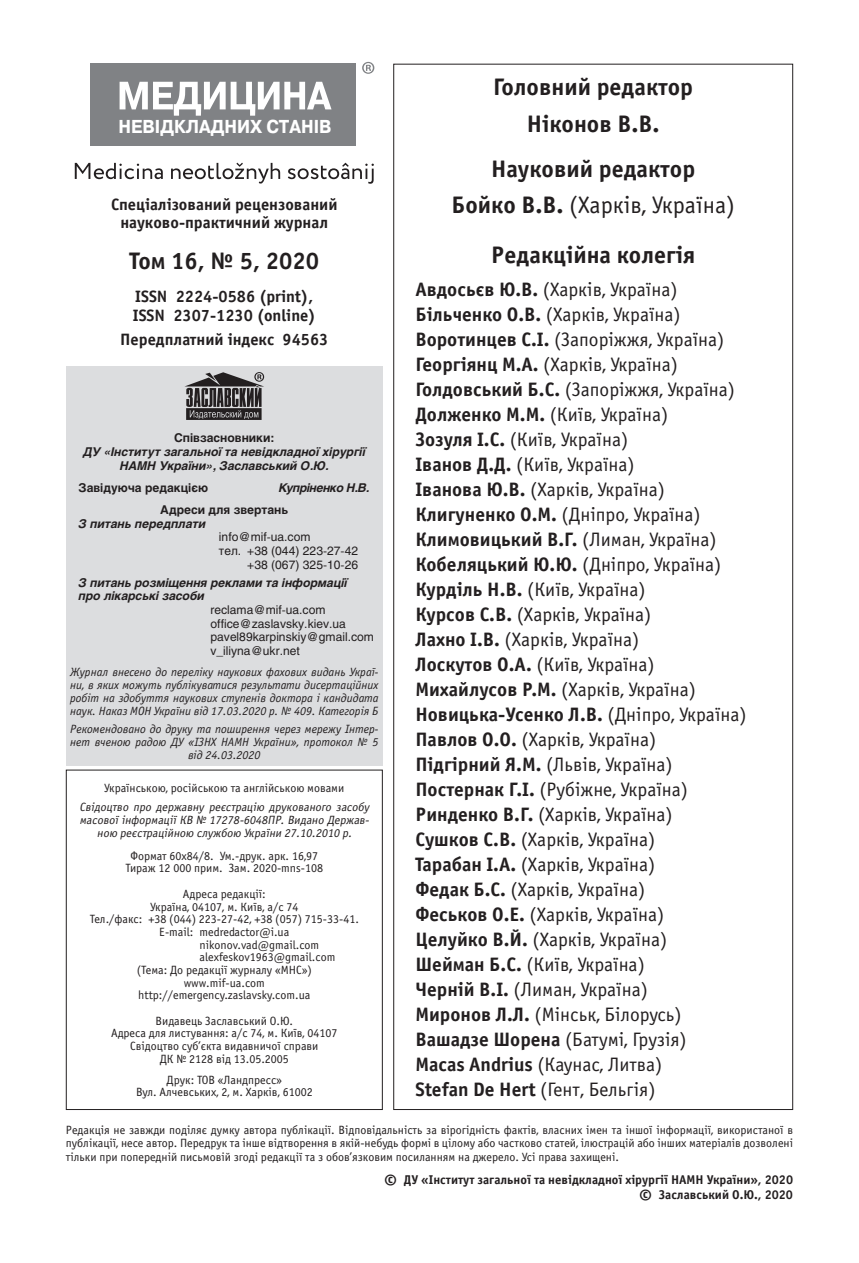
<style>
.page{position:relative;width:859px;height:1263px;background:#fff}
.page>*{position:absolute;margin:0;border:0;box-sizing:border-box;transform-origin:0 0}
.t1{font:700 24px/36.6px "Officina Sans C";color:#231f20;text-align:center}
.t2{font:19.5px/25px "Officina Sans C";color:#231f20}
.t3{font:700 18.75px "Pragmatica";color:#fff;scale:.92 1}
.t4{font:700 16.5px/18px "Officina Sans C";color:#231f20;text-align:center}
.t5{font:700 12.75px/15px "Officina Sans C";color:#231f20;text-align:right}
.t6{font:12px/12.6px "Officina Sans C";color:#231f20;text-align:center}
.t7{font:italic 12px/12.9px "Officina Sans C";color:#231f20;text-align:justify}
.t8{font:italic 700 12px/13.6px "Helios";color:#231f20;text-align:center}
.t9{font:12px/13.6px "Helios";color:#231f20}
.t10{font:italic 12px/12.6px "Officina Sans C";color:#231f20;text-align:center}
.t11{font:700 12px "Helios";color:#231f20}
.t12{font:italic 700 12px "Helios";letter-spacing:-.03em;color:#231f20}
.s1{font-weight:400}
.s2{font-weight:700}
.s3{font-size:27px}
</style>
<div class="page">
<div style="left:66px;top:366px;width:317px;height:399px;background:#dcdddf"></div>
<svg style="left:184px;top:372px;width:80px;height:48px"></svg>
<div style="left:66px;top:770px;width:317px;height:340px;border:1px solid #231f20"></div>
<div style="left:90px;top:64px;width:266px;height:82px;background:#808285"></div>
<svg style="left:120px;top:82px;width:212px;height:34px"></svg>
<svg style="left:362px;top:62px;width:12px;height:12px"></svg>
<svg style="left:75px;top:163px;width:88px;height:16px"></svg>
<svg style="left:171px;top:163px;width:109px;height:21px"></svg>
<svg style="left:288px;top:163px;width:86px;height:21px"></svg>
<p class="t3" style="left:118px;top:114px;width:233px">НЕВІДКЛАДНИХ СТАНІВ</p>
<p class="t4" style="left:111px;top:196px;width:228px">Спеціалізований рецензований науково-практичний журнал</p>
<p class="t1" style="left:129px;top:243px;width:191px">Том 16, № 5, 2020</p>
<p class="t4" style="left:133px;top:286px;width:184px;line-height:19.5px;text-align:left">ISSN 2224-0586 (print),<br>ISSN 2307-1230 (online)</p>
<p class="t4" style="left:120px;top:331px;width:210px">Передплатний індекс 94563</p>
<p class="t11" style="left:174px;top:431px;width:102px">Співзасновники:</p>
<p class="t8" style="left:83px;top:445px;width:284px">ДУ «Інститут загальної та невідкладної хірургії<br>НАМН України», Заславський О.Ю.</p>
<p class="t11" style="left:79px;top:480px;width:131px">Завідуюча редакцією</p>
<p class="t12" style="left:279px;top:480px;width:92px">Купріненко Н.В.</p>
<p class="t11" style="left:160px;top:503px;width:129px">Адреси для звертань</p>
<p class="t8" style="left:79px;top:516px;width:129px">З питань передплати</p>
<p class="t9" style="left:219px;top:530px;width:93px">info@mif-ua.com</p>
<p class="t9" style="left:219px;top:544px;width:141px">тел. +38 (044) 223-27-42</p>
<p class="t9" style="left:247px;top:557px;width:112px">+38 (067) 325-10-26</p>
<p class="t8" style="left:79px;top:575px;width:270px;text-align:left">З питань розміщення реклами та інформації про лікарські засоби</p>
<p class="t9" style="left:210px;top:603px;width:165px">reclama@mif-ua.com office@zaslavsky.kiev.ua pavel89karpinskiy@gmail.com v_iliyna@ukr.net</p>
<p class="t7" style="left:70px;top:666px;width:310px">Журнал внесено до переліку наукових фахових видань Украї&shy;ни, в яких можуть публікуватися результати дисертаційних робіт на здобуття наукових ступенів доктора і кандидата наук. Наказ МОН України від 17.03.2020 р. № 409. Категорія Б</p>
<p class="t7" style="left:70px;top:723px;width:310px;text-align:center">Рекомендовано до друку та поширення через мережу Інтер&shy;нет вченою радою ДУ «ІЗНХ НАМН України», протокол № 5 від 24.03.2020</p>
<p class="t6" style="left:104px;top:782px;width:242px">Українською, російською та англійською мовами</p>
<p class="t10" style="left:79px;top:801px;width:294px">Свідоцтво про державну реєстрацію друкованого засобу масової інформації КВ № 17278-6048ПР. Видано Держав&shy;ною реєстраційною службою України 27.10.2010 р.</p>
<p class="t6" style="left:126px;top:850px;width:199px">Формат 60х84/8. Ум.-друк. арк. 16,97<br>Тираж 12 000 прим. Зам. 2020-mns-108</p>
<p class="t6" style="left:183px;top:888px;width:84px">Адреса редакції:</p>
<p class="t6" style="left:150px;top:900px;width:150px">Україна, 04107, м. Київ, а/с 74</p>
<p class="t6" style="left:90px;top:913px;width:271px">Тел./факс: +38 (044) 223-27-42, +38 (057) 715-33-41.</p>
<p class="t6" style="left:159px;top:926px;width:132px">Е-mail: medredactor@i.ua</p>
<p class="t6" style="left:200px;top:938px;width:121px">nikonov.vad@gmail.com</p>
<p class="t6" style="left:200px;top:951px;width:137px">alexfeskov1963@gmail.com</p>
<p class="t6" style="left:137px;top:964px;width:177px">(Тема: До редакції журналу «МНС»)</p>
<p class="t6" style="left:184px;top:976px;width:83px">www.mif-ua.com</p>
<p class="t6" style="left:138px;top:989px;width:174px">http://emergency.zaslavsky.com.ua</p>
<p class="t6" style="left:111px;top:1014px;width:228px">Видавець Заславський О.Ю.<br>Адреса для листування: а/с 74, м. Київ, 04107<br>Свідоцтво суб’єкта видавничої справи<br>ДК № 2128 від 13.05.2005</p>
<p class="t6" style="left:136px;top:1074px;width:178px">Друк: ТОВ «Ландпресс»<br>Вул. Алчевських, 2, м. Харків, 61002</p>
<p class="t1" style="left:493px;top:69px;width:201px">Головний редактор<br>Ніконов В.В.</p>
<p class="t1" style="left:451px;top:151px;width:285px">Науковий редактор<br>Бойко В.В. <span class="s1">(Харків, Україна)</span></p>
<p class="t1" style="left:491px;top:237px;width:206px">Редакційна колегія</p>
<p class="t2" style="left:415px;top:278px;width:333px"><span class="s2">Авдосьєв Ю.В.</span> (Харків, Україна)<br><span class="s2">Більченко О.В.</span> (Харків, Україна)<br><span class="s2">Воротинцев С.І.</span> (Запоріжжя, Україна)<br><span class="s2">Георгіянц М.А.</span> (Харків, Україна)<br><span class="s2">Голдовський Б.С.</span> (Запоріжжя, Україна)<br><span class="s2">Долженко М.М.</span> (Київ, Україна)<br><span class="s2">Зозуля І.С.</span> (Київ, Україна)<br><span class="s2">Іванов Д.Д.</span> (Київ, Україна)<br><span class="s2">Іванова Ю.В.</span> (Харків, Україна)<br><span class="s2">Клигуненко О.М.</span> (Дніпро, Україна)<br><span class="s2">Климовицький В.Г.</span> (Лиман, Україна)<br><span class="s2">Кобеляцький Ю.Ю.</span> (Дніпро, Україна)<br><span class="s2">Курділь Н.В.</span> (Київ, Україна)<br><span class="s2">Курсов С.В.</span> (Харків, Україна)<br><span class="s2">Лахно І.В.</span> (Харків, Україна)<br><span class="s2">Лоскутов О.А.</span> (Київ, Україна)<br><span class="s2">Михайлусов Р.М.</span> (Харків, Україна)<br><span class="s2">Новицька-Усенко Л.В.</span> (Дніпро, Україна)<br><span class="s2">Павлов О.О.</span> (Харків, Україна)<br><span class="s2">Підгірний Я.М.</span> (Львів, Україна)<br><span class="s2">Постернак Г.І.</span> (Рубіжне, Україна)<br><span class="s2">Ринденко В.Г.</span> (Харків, Україна)<br><span class="s2">Сушков С.В.</span> (Харків, Україна)<br><span class="s2">Тарабан І.А.</span> (Харків, Україна)<br><span class="s2">Федак Б.С.</span> (Харків, Україна)<br><span class="s2">Феськов О.Е.</span> (Харків, Україна)<br><span class="s2">Целуйко В.Й.</span> (Харків, Україна)<br><span class="s2">Шейман Б.С.</span> (Київ, Україна)<br><span class="s2">Черній В.І.</span> (Лиман, Україна)<br><span class="s2">Миронов Л.Л.</span> (Мінськ, Білорусь)<br><span class="s2">Вашадзе Шорена</span> (Батумі, Грузія)<br><span class="s2">Macas Andrius</span> (Каунас, Литва)<br><span class="s2">Stefan De Hert</span> (Гент, Бельгія)</p>
<p class="t6" style="left:66px;top:1123px;width:729px;line-height:13.5px;text-align:justify">Редакція не завжди поділяє думку автора публікації. Відповідальність за вірогідність фактів, власних імен та іншої інформації, використаної в публікації, несе автор. Передрук та інше відтворення в якій-небудь формі в цілому або частково статей, ілюстрацій або інших матеріалів дозволені тільки при попередній письмовій згоді редакції та з обов’язковим посиланням на джерело. Усі права захищені.</p>
<p class="t5" style="left:383px;top:1172px;width:411px"><span class="s3">©</span> ДУ «Інститут загальної та невідкладної хірургії НАМН України», 2020 <span class="s3">©</span> Заславський О.Ю., 2020</p>
</div>
